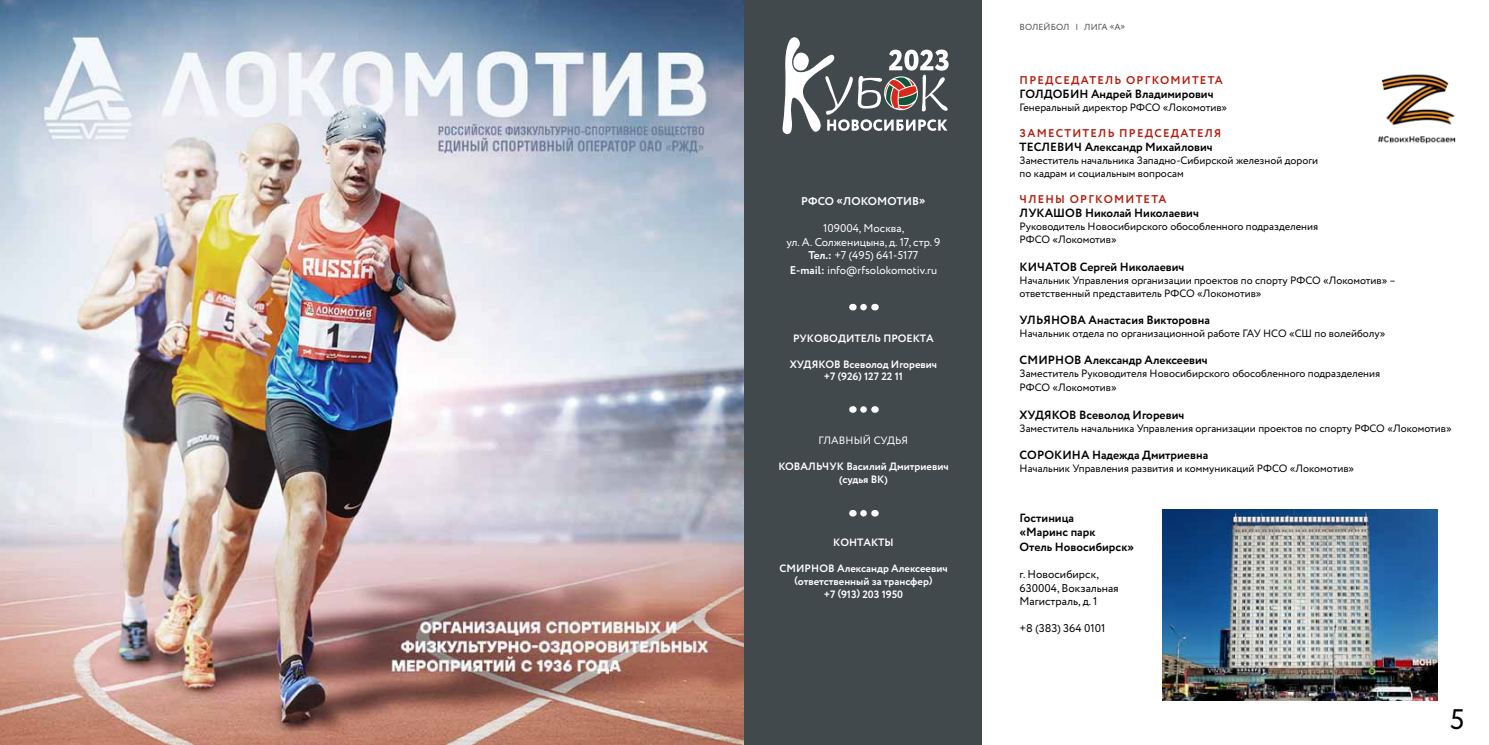
<style>
.page{position:relative;width:1489px;height:745px;background:#fff}
.page>*{position:absolute;margin:0;border:0;box-sizing:border-box;transform-origin:0 0}
.t1{font:28.25px "Circe";color:#000}
.t2{font:700 11.88px/14.2px "Circe";color:#000}
.t3{font:11.25px/13.5px "Circe";color:#fff;text-align:center}
.t4{font:700 11.25px "Circe";letter-spacing:.11em;color:#b31e10}
.t5{font:11.25px/13.5px "Circe";color:#000}
.t6{font:700 11.25px "Circe";letter-spacing:.01em;color:#fff}
.t7{font:10.62px/12.8px "Circe";color:#000}
.t8{font:700 10.62px/12.8px "Circe";color:#fff;text-align:center}
.t9{font:10.62px "Circe";color:#fff}
.t10{font:8.75px "Circe";letter-spacing:.01em;color:#4e4e4d}
.s1{font-weight:700}
</style>
<div class="page">
<img style="left:0;top:0;width:744px;height:744px">
<div style="left:744px;top:0;width:237px;height:744px;background:#41494d"></div>
<svg style="left:863px;top:303px;width:12px;height:7px"></svg>
<svg style="left:863px;top:406px;width:12px;height:6px"></svg>
<img style="left:1377px;top:74px;width:79px;height:70px">
<img style="left:1162px;top:509px;width:274px;height:191px">
<svg style="left:863px;top:510px;width:12px;height:6px"></svg>
<svg style="left:782px;top:37px;width:166px;height:97px"></svg>
<p class="t6" style="left:801px;top:193px;width:126px">РФСО «Локомотив»</p>
<p class="t3" style="left:786px;top:222px;width:156px">109004, Москва,<br>ул. А. Солженицына, д. 17, стр. 9<br><span class="s1">Тел.:</span> +7 (495) 641-5177</p>
<p class="t3" style="left:789px;top:264px;width:149px"><span class="s1">Е-mail:</span> info@rfsolokomotiv.ru</p>
<p class="t8" style="left:793px;top:332px;width:142px">Руководитель прое кта</p>
<p class="t8" style="left:789px;top:358px;width:149px">Худяков Всеволод И горевич +7 (926) 127 22 11</p>
<p class="t9" style="left:818px;top:433px;width:8px">Главн</p>
<p class="t9" style="left:853px;top:433px;width:28px">ый суд</p>
<p class="t9" style="left:895px;top:433px;width:15px">ья</p>
<p class="t8" style="left:778px;top:460px;width:172px">Ковальчук Василий Дмитриевич (судья ВК)</p>
<p class="t8" style="left:833px;top:536px;width:62px">Контакты</p>
<p class="t8" style="left:779px;top:562px;width:170px">Смирнов Александр Алексеевич (ответственный за трансфер)<br>+7 (913) 203 1950</p>
<p class="t10" style="left:1019px;top:21px;width:107px">ВОЛЕЙ БОЛ | ЛИГА «А»</p>
<p class="t4" style="left:1019px;top:72px;width:27px">Председ</p>
<p class="t4" style="left:1080px;top:72px;width:144px">атель оргкомитета</p>
<p class="t2" style="left:1019px;top:87px;width:195px">Голдоб ин Андрей Владимирович</p>
<p class="t7" style="left:1019px;top:101px;width:209px">Генеральный директор РФСО «Локомотив»</p>
<p class="t4" style="left:1019px;top:125px;width:127px">Заместитель председ</p>
<p class="t4" style="left:1180px;top:125px;width:42px">ателя</p>
<p class="t2" style="left:1019px;top:141px;width:194px">Теслев ич Александр М ихайлович</p>
<p class="t7" style="left:1019px;top:154px;width:300px">Заместитель начальника Западно-Сибирской железной дороги по кадрам и социальным вопросам</p>
<p class="t4" style="left:1019px;top:191px;width:148px">члены оргкомитета</p>
<p class="t2" style="left:1019px;top:207px;width:181px">Лукашов Н иколай Н иколаевич</p>
<p class="t7" style="left:1019px;top:220px;width:300px">Руководитель Новосибирского обособленного подразделения<br>РФСО «Локомотив»</p>
<p class="t2" style="left:1019px;top:261px;width:166px">Кичатов Сергей Н иколаевич</p>
<p class="t7" style="left:1019px;top:274px;width:377px">Начальник Управления организации проектов по спорту РФСО «Локомотив» – ответственный представитель РФСО «Локомотив»</p>
<p class="t2" style="left:1019px;top:313px;width:192px">Ульянова Анастасия Викторовна</p>
<p class="t7" style="left:1019px;top:327px;width:367px">Начальник отдела по организационной работе ГАУ НСО «СШ по волейболу»</p>
<p class="t2" style="left:1019px;top:353px;width:190px">Смирнов Александр Алексеевич</p>
<p class="t7" style="left:1019px;top:366px;width:362px;line-height:14.2px">Заместитель Руководителя Новосибирского обособленного подразделения<br>РФСО «Локомотив»</p>
<p class="t2" style="left:1019px;top:408px;width:166px">Худяков Всеволод И горевич</p>
<p class="t7" style="left:1019px;top:422px;width:433px">Заместитель начальника Управления организации проектов по спорту РФСО «Локомотив»</p>
<p class="t2" style="left:1019px;top:448px;width:190px">Сорокина Н адежда Дмитриевна</p>
<p class="t7" style="left:1019px;top:462px;width:336px">Начальник Управления развития и коммуникаций РФСО «Локомотив»</p>
<p class="t2" style="left:1019px;top:511px;width:116px">Гостиница<br>«Маринс парк<br>Отель Н овосибирск»</p>
<p class="t5" style="left:1019px;top:568px;width:101px">г. Новосибирск,<br>630004, Вокзальная<br>Магистраль, д. 1</p>
<p class="t5" style="left:1019px;top:622px;width:87px">+8 (383) 364 0101</p>
<h1 class="t1" style="left:1449px;top:700px;width:16px">5</h1>
</div>
